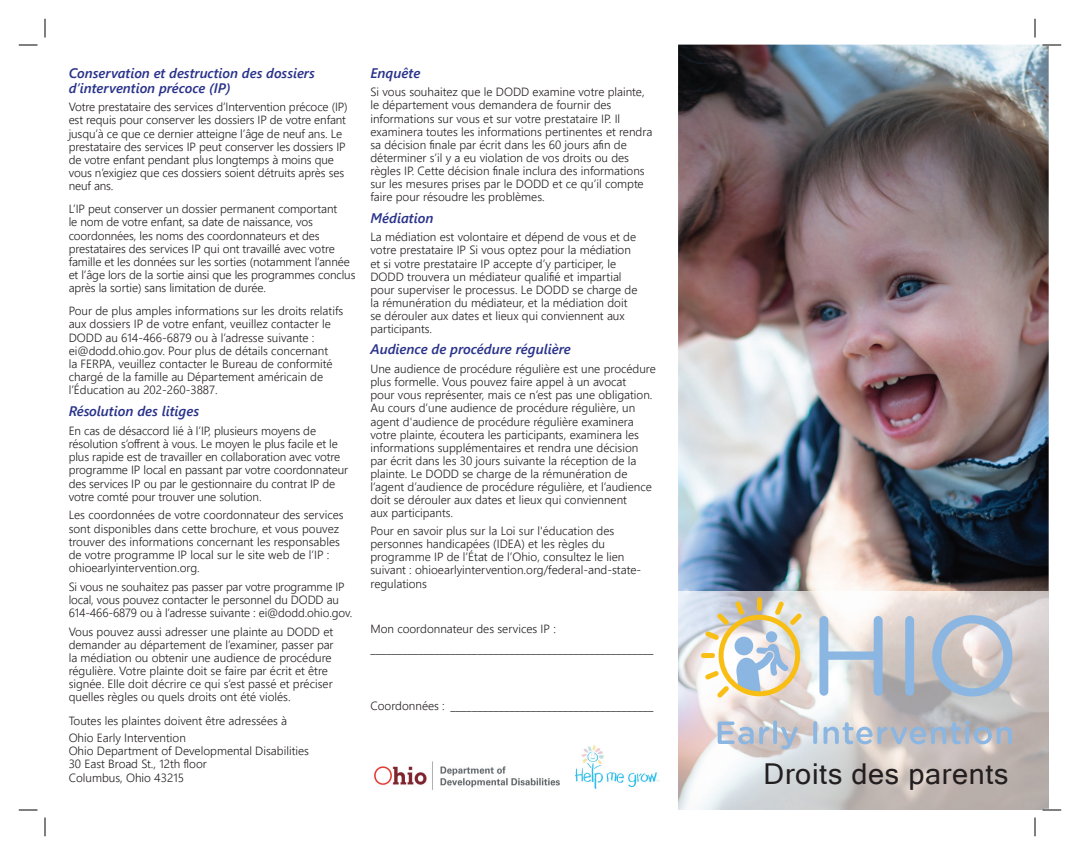
<style>
.page{position:relative;width:1080px;height:855px;background:#fff}
.page>*{position:absolute;margin:0;border:0;box-sizing:border-box;transform-origin:0 0}
.t1{font:28.75px "Microsoft Sans Serif";letter-spacing:.025em;color:#231f20}
.t2{font:italic 600 13.88px "Segoe UI";color:#29328a}
.t3{font:italic 600 13.75px/15px "Segoe UI";color:#29328a}
.t4{font:300 12.88px "Segoe UI";color:#231f20}
.t5{font:300 11.88px/13.1px "Segoe UI";color:#231f20}
.s1{font-size:11.88px}
</style>
<div class="page">
<img style="left:678px;top:45px;width:371px;height:546px">
<img style="left:678px;top:591px;width:371px;height:219px">
<svg style="left:819px;top:616px;width:64px;height:80px"></svg>
<div style="left:905px;top:616px;width:9px;height:80px;background:#8ab6e1;border-radius:4px"></div>
<svg style="left:932px;top:615px;width:80px;height:81px;background:#bdc3ce"></svg>
<div style="left:757px;top:597px;width:5px;height:14px;background:#f8be14;border-radius:2px"></div>
<div style="left:701px;top:653px;width:14px;height:5px;background:#f8be14;border-radius:2px"></div>
<svg style="left:718px;top:722px;width:51px;height:22px"></svg>
<svg style="left:773px;top:720px;width:4px;height:24px"></svg>
<svg style="left:781px;top:727px;width:17px;height:22px"></svg>
<svg style="left:813px;top:721px;width:4px;height:23px"></svg>
<svg style="left:824px;top:721px;width:188px;height:23px;background:#b3bdca"></svg>
<svg style="left:705px;top:601px;width:97px;height:97px"></svg>
<img style="left:575px;top:746px;width:84px;height:42px">
<img style="left:374px;top:761px;width:186px;height:29px">
<svg style="left:19px;top:44px;width:19px;height:2px"></svg>
<svg style="left:1042px;top:44px;width:20px;height:2px"></svg>
<svg style="left:19px;top:809px;width:19px;height:2px"></svg>
<svg style="left:1042px;top:809px;width:20px;height:2px"></svg>
<svg style="left:44px;top:18px;width:2px;height:20px"></svg>
<svg style="left:44px;top:817px;width:2px;height:19px"></svg>
<svg style="left:1034px;top:18px;width:2px;height:20px"></svg>
<svg style="left:1034px;top:817px;width:2px;height:19px"></svg>
<p class="t3" style="left:69px;top:63px;width:248px">Conservation et destruction des dossiers d’intervention précoce (IP)</p>
<p class="t5" style="left:69px;top:99px;width:281px">Votre prestataire des services d’Intervention précoce (IP) est requis pour conserver les dossiers IP de votre enfant jusqu’à ce que ce dernier atteigne l’âge de neuf ans. Le prestataire des services IP peut conserver les dossiers IP de votre enfant pendant plus longtemps à moins que vous n’exigiez que ces dossiers soient détruits après ses neuf ans.</p>
<p class="t5" style="left:69px;top:201px;width:288px">L’IP peut conserver un dossier permanent comportant<br>le nom de votre enfant, sa date de naissance, vos coordonnées, les noms des coordonnateurs et des prestataires des services IP qui ont travaillé avec votre famille et les données sur les sorties (notamment l’année et l’âge lors de la sortie ainsi que les programmes conclus après la sortie) sans limitation de durée.</p>
<p class="t5" style="left:69px;top:303px;width:276px">Pour de plus amples informations sur les droits relatifs aux dossiers IP de votre enfant, veuillez contacter le DODD au 614-466-6879 ou à l’adresse suivante : ei@dodd.ohio.gov. Pour plus de détails concernant<br>la FERPA, veuillez contacter le Bureau de conformité chargé de la famille au Département américain de l’Éducation au 202-260-3887.</p>
<p class="t2" style="left:69px;top:398px;width:132px">Résolution des litiges</p>
<p class="t5" style="left:69px;top:423px;width:281px">En cas de désaccord lié à l’IP, plusieurs moyens de résolution s’offrent à vous. Le moyen le plus facile et le plus rapide est de travailler en collaboration avec votre programme IP local en passant par votre coordonnateur des services IP ou par le gestionnaire du contrat IP de votre comté pour trouver une solution.</p>
<p class="t5" style="left:69px;top:507px;width:276px">Les coordonnées de votre coordonnateur des services sont disponibles dans cette brochure, et vous pouvez trouver des informations concernant les responsables de votre programme IP local sur le site web de l’IP : ohioearlyintervention.org.</p>
<p class="t5" style="left:69px;top:579px;width:285px">Si vous ne souhaitez pas passer par votre programme IP local, vous pouvez contacter le personnel du DODD au<br>614-466-6879 ou à l’adresse suivante : ei@dodd.ohio.gov.</p>
<p class="t5" style="left:69px;top:624px;width:266px">Vous pouvez aussi adresser une plainte au DODD et demander au département de l’examiner, passer par la médiation ou obtenir une audience de procédure régulière. Votre plainte doit se faire par écrit et être signée. Elle doit décrire ce qui s’est passé et préciser quelles règles ou quels droits ont été violés.</p>
<p class="t5" style="left:69px;top:713px;width:220px">Toutes les plaintes doivent être adressées à</p>
<p class="t5" style="left:69px;top:730px;width:119px">Ohio Early Intervention</p>
<p class="t5" style="left:69px;top:743px;width:242px">Ohio Department of Developmental Disabilities</p>
<p class="t5" style="left:69px;top:756px;width:140px">30 East Broad St., 12th floor</p>
<p class="t5" style="left:69px;top:770px;width:117px">Columbus, Ohio 43215</p>
<p class="t2" style="left:370px;top:60px;width:51px">Enquête</p>
<p class="t5" style="left:370px;top:84px;width:283px">Si vous souhaitez que le DODD examine votre plainte, le département vous demandera de fournir des informations sur vous et sur votre prestataire IP. Il examinera toutes les informations pertinentes et rendra sa décision finale par écrit dans les 60 jours afin de déterminer s’il y a eu violation de vos droits ou des règles IP. Cette décision finale inclura des informations sur les mesures prises par le DODD et ce qu’il compte faire pour résoudre les problèmes.</p>
<p class="t2" style="left:370px;top:204px;width:65px">Médiation</p>
<p class="t5" style="left:370px;top:229px;width:269px">La médiation est volontaire et dépend de vous et de votre prestataire IP Si vous optez pour la médiation et si votre prestataire IP accepte d’y participer, le DODD trouvera un médiateur qualifié et impartial pour superviser le processus. Le DODD se charge de la rémunération du médiateur, et la médiation doit se dérouler aux dates et lieux qui conviennent aux participants.</p>
<p class="t2" style="left:370px;top:336px;width:202px">Audience de procédure régulière</p>
<p class="t5" style="left:370px;top:361px;width:287px">Une audience de procédure régulière est une procédure plus formelle. Vous pouvez faire appel à un avocat<br>pour vous représenter, mais ce n’est pas une obligation.<br>Au cours d’une audience de procédure régulière, un agent d'audience de procédure régulière examinera votre plainte, écoutera les participants, examinera les informations supplémentaires et rendra une décision par écrit dans les 30 jours suivante la réception de la plainte. Le DODD se charge de la rémunération de l’agent d’audience de procédure régulière, et l’audience doit se dérouler aux dates et lieux qui conviennent<br>aux participants.</p>
<p class="t5" style="left:370px;top:523px;width:272px">Pour en savoir plus sur la Loi sur l'éducation des personnes handicapées (IDEA) et les règles du programme IP de l’État de l’Ohio, consultez le lien suivant : ohioearlyintervention.org/federal-and-state&shy;regulations</p>
<p class="t5" style="left:370px;top:621px;width:187px">Mon coordonnateur des services IP :</p>
<p class="t4" style="left:370px;top:637px;width:285px">_____________________________________________________</p>
<p class="t4" style="left:370px;top:693px;width:285px"><span class="s1">Coordonnées :</span> ______________________________________</p>
<p class="t1" style="left:764px;top:757px;width:246px">Droits des parents</p>
</div>
